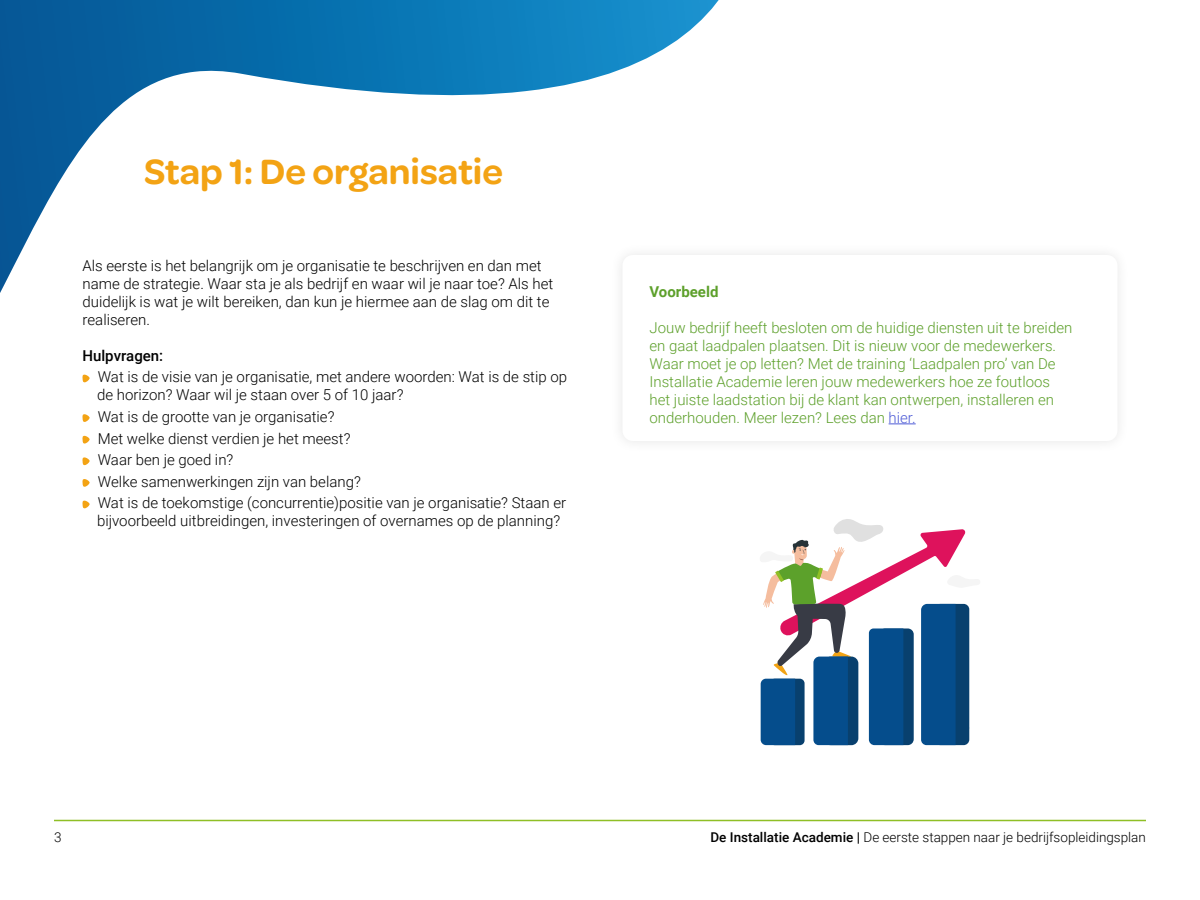
<style>
.page{position:relative;width:1200px;height:900px;background:#fff}
.page>*{position:absolute;margin:0;border:0;box-sizing:border-box;transform-origin:0 0}
.t1{font:600 37.5px "Omnes";color:#f3a314}
.t2{font:300 15px/18px "Roboto";color:#000}
.t3{font:300 15px/18px "Roboto";color:#5da02b}
.t4{font:500 15px "Roboto";color:#000}
.t5{font:700 15px "Roboto";color:#5da02b}
.t6{font:300 13.5px "Roboto";color:#000}
.s1{color:#4f5cd6}
.s2{font-weight:500}
</style>
<div class="page">
<hr style="left:54px;top:820px;width:1092px;height:1px;background:#8fbf25">
<svg style="left:0;top:0;width:719px;height:466px"></svg>
<svg style="left:82px;top:374px;width:8px;height:8px"></svg>
<svg style="left:82px;top:414px;width:8px;height:8px"></svg>
<svg style="left:82px;top:436px;width:8px;height:8px"></svg>
<svg style="left:82px;top:457px;width:8px;height:8px"></svg>
<svg style="left:82px;top:479px;width:8px;height:8px"></svg>
<svg style="left:82px;top:500px;width:8px;height:8px"></svg>
<div style="left:610px;top:243px;width:521px;height:211px;background:#fbfbfb"></div>
<div style="left:622px;top:255px;width:496px;height:186px;background:#fff;border-radius:10px"></div>
<svg style="left:889px;top:424px;width:27px;height:1px"></svg>
<svg style="left:760px;top:519px;width:210px;height:226px"></svg>
<h1 class="t1" style="left:144px;top:146px;width:361px">Stap 1: De organisatie</h1>
<p class="t2" style="left:82px;top:256px;width:472px">Als eerste is het belangrijk om je organisatie te beschrijven en dan met name de strategie. Waar sta je als bedrijf en waar wil je naar toe? Als het duidelijk is wat je wilt bereiken, dan kun je hiermee aan de slag om dit te realiseren.</p>
<p class="t4" style="left:82px;top:345px;width:82px">Hulpvragen:</p>
<p class="t2" style="left:97px;top:367px;width:472px">Wat is de visie van je organisatie, met andere woorden: Wat is de stip op de horizon? Waar wil je staan over 5 of 10 jaar?</p>
<p class="t2" style="left:98px;top:405px;width:470px;line-height:21.6px">Wat is de grootte van je organisatie?<br>Met welke dienst verdien je het meest?<br>Waar ben je goed in?<br>Welke samenwerkingen zijn van belang?<br>Wat is de toekomstige (concurrentie)positie van je organisatie? Staan er</p>
<p class="t2" style="left:97px;top:511px;width:465px">bijvoorbeeld uitbreidingen, investeringen of overnames op de planning?</p>
<p class="t5" style="left:650px;top:281px;width:70px">Voorbeeld</p>
<p class="t3" style="left:650px;top:318px;width:424px">Jouw bedrijf heeft besloten om de huidige diensten uit te breiden en gaat laadpalen plaatsen. Dit is nieuw voor de medewerkers.<br>Waar moet je op letten? Met de training ‘Laadpalen pro’ van De Installatie Academie leren jouw medewerkers hoe ze foutloos het juiste laadstation bij de klant kan ontwerpen, installeren en onderhouden. Meer lezen? Lees dan <span class="s1">hier.</span></p>
<p class="t6" style="left:54px;top:828px;width:9px">3</p>
<p class="t6" style="left:710px;top:828px;width:437px"><span class="s2">De Installatie Academie |</span> De eerste stappen naar je bedrijfsopleidingsplan</p>
</div>
